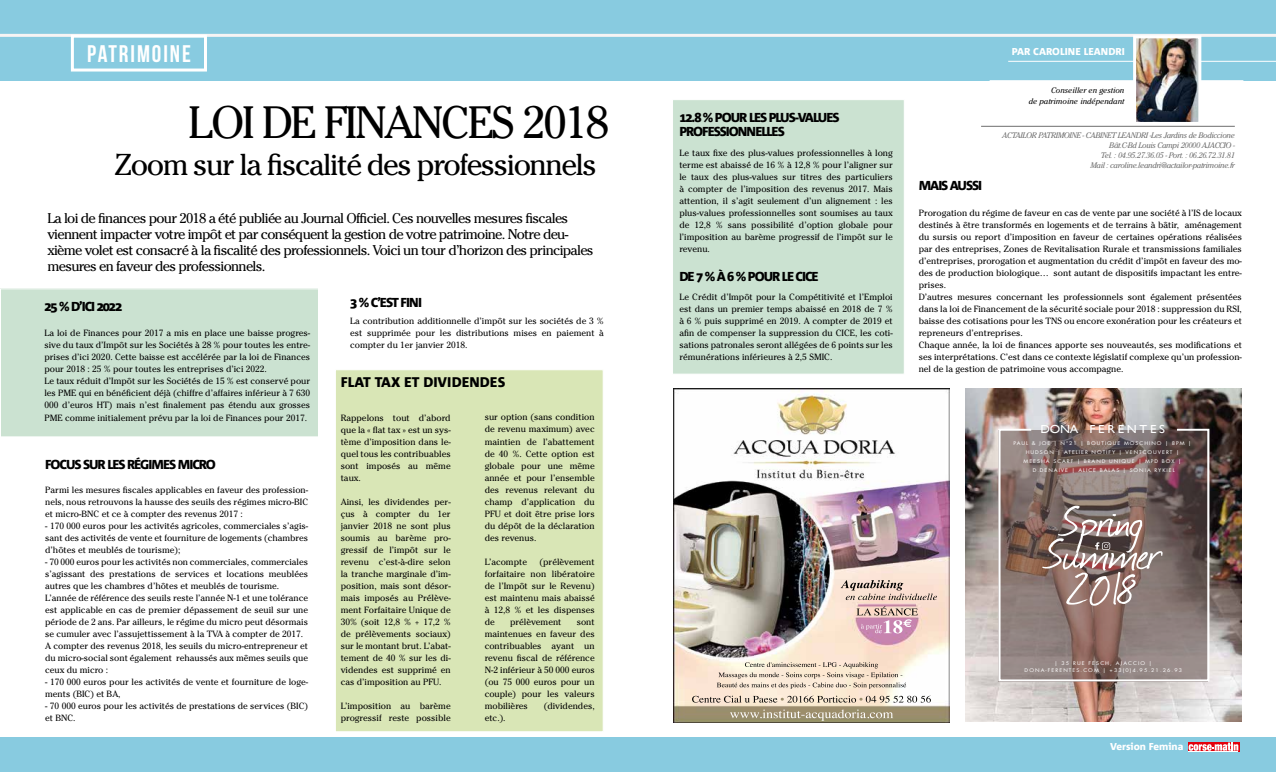
<style>
.page{position:relative;width:1276px;height:772px;background:#fff}
.page>*{position:absolute;margin:0;border:0;box-sizing:border-box;transform-origin:0 0}
.t1{font:45px "Cheltenham";letter-spacing:-.05em;color:#000}
.t2{font:30px "Cheltenham";letter-spacing:-.05em;color:#000}
.t3{font:700 24px "Bebas Neue";letter-spacing:.08em;color:#fff}
.t4{font:14px/16px "Cheltenham";letter-spacing:-.05em;color:#000}
.t5{font:800 14px "Corpid";color:#000}
.t6{font:800 13px/14px "Corpid";letter-spacing:-.08em;color:#000}
.t7{font:11.6px "Gill Sans";letter-spacing:.21em;color:#fff;scale:1.1 1}
.t8{font:800 10px "Corpid";color:#fff}
.t9{font:9px/12px "Cheltenham";color:#000;text-align:justify}
.t10{font:italic 8px/10px "Cheltenham";letter-spacing:-.04em;color:#6e6e6e;text-align:right}
.t11{font:italic 8px/11px "Cheltenham";color:#000;text-align:right}
.t12{font:4.9px/8.8px "Futura Std";letter-spacing:.18em;color:#fff;text-align:center;scale:1.1 1}
.t13{font:4.9px/6.9px "Futura Std";letter-spacing:.2em;color:#fff;text-align:center;scale:1.1 1}
</style>
<div class="page">
<div style="left:0;top:0;width:1276px;height:80px;background:#88cbe0"></div>
<div style="left:0;top:737px;width:1276px;height:34px;background:#88cbe0"></div>
<div style="left:0;top:288px;width:318px;height:148px;background:#cbe2d1"></div>
<div style="left:0;top:288px;width:319px;height:149px;border:1px solid #fff"></div>
<div style="left:672px;top:99px;width:233px;height:275px;background:#cbe2d1;border:1px solid #fff"></div>
<hr style="left:981px;top:126px;width:253px;height:1px;background:#6e6e6e">
<div style="left:335px;top:369px;width:268px;height:362px;background:#d9e6b6;border:1px solid #fff"></div>
<hr style="left:0;top:34px;width:1276px;height:3px;background:#f6f4f4">
<div style="left:71px;top:35px;width:136px;height:36px;border:3px solid #fff"></div>
<svg style="left:1188px;top:742px;width:51px;height:9px"></svg>
<svg style="left:1188px;top:742px;width:50px;height:8px"></svg>
<hr style="left:1008px;top:61px;width:268px;height:1px;background:#fff">
<img style="left:1137px;top:39px;width:60px;height:82px">
<div style="left:1133px;top:35px;width:68px;height:90px;border:3px solid #fff"></div>
<img style="left:673px;top:388px;width:276px;height:334px">
<img style="left:965px;top:388px;width:276px;height:333px">
<svg style="left:997px;top:427px;width:213px;height:255px;background:#84726e"></svg>
<svg style="left:1042px;top:505px;width:120px;height:100px;background:#927d78"></svg>
<h3 class="t3" style="left:87px;top:41px;width:105px">PATRIMOINE</h3>
<p class="t8" style="left:1011px;top:46px;width:115px">PAR CAROLINE LEANDRI</p>
<p class="t11" style="left:1028px;top:84px;width:97px">Conseiller en gestion<br>de patrimoine indépendant</p>
<h1 class="t1" style="left:188px;top:96px;width:422px">LOI DE FINANCES 2018</h1>
<h2 class="t2" style="left:115px;top:147px;width:483px">Zoom sur la fiscalité des professionnels</h2>
<h3 class="t6" style="left:679px;top:110px;width:162px">12.8 % POUR LES PLUS-VALUES<br>PROFESSIONNELLES</h3>
<p class="t9" style="left:679px;top:147px;width:215px">Le taux fixe des plus-values professionnelles à long terme est abaissé de 16 % à 12,8 % pour l’aligner sur le taux des plus-values sur titres des particuliers à compter de l’imposition des revenus 2017. Mais attention, il s’agit seulement d’un alignement : les plus-values professionnelles sont soumises au taux de 12,8 % sans possibilité d’option globale pour l’imposition au barème progressif de l’impôt sur le revenu.</p>
<h3 class="t6" style="left:679px;top:269px;width:141px">DE 7 % À 6 % POUR LE CICE</h3>
<p class="t9" style="left:679px;top:291px;width:215px">Le Crédit d’Impôt pour la Compétitivité et l’Emploi est dans un premier temps abaissé en 2018 de 7 % à 6 % puis supprimé en 2019. A compter de 2019 et afin de compenser la suppression du CICE, les coti&shy;sations patronales seront allégées de 6 points sur les rémunérations inférieures à 2,5 SMIC.</p>
<p class="t10" style="left:1002px;top:130px;width:234px">ACTAILOR PATRIMOINE - CABINET LEANDRI -Les Jardins de Bodiccione Bât.C-Bd Louis Campi 20000 AJACCIO -<br>Tel. : 04.95.27.36.05 - Port. : 06.26.72.31.81<br>Mail : caroline.leandri@actailor-patrimoine.fr</p>
<h3 class="t6" style="left:918px;top:178px;width:65px">MAIS AUSSI</h3>
<p class="t9" style="left:918px;top:207px;width:325px;text-align:left">Prorogation du régime de faveur en cas de vente par une société à l’IS de locaux destinés à être transformés en logements et de terrains à bâtir, aménagement du sursis ou report d’imposition en faveur de certaines opérations réalisées par des entreprises, Zones de Revitalisation Rurale et transmissions familiales d’entreprises, prorogation et augmentation du crédit d’impôt en faveur des mo&shy;des de production biologique… sont autant de dispositifs impactant les entre&shy;prises.<br>D’autres mesures concernant les professionnels sont également présentées dans la loi de Financement de la sécurité sociale pour 2018 : suppression du RSI, baisse des cotisations pour les TNS ou encore exonération pour les créateurs et repreneurs d’entreprises.<br>Chaque année, la loi de finances apporte ses nouveautés, ses modifications et ses interprétations. C’est dans ce contexte législatif complexe qu’un profession&shy;nel de la gestion de patrimoine vous accompagne.</p>
<p class="t4" style="left:47px;top:210px;width:548px">La loi de finances pour 2018 a été publiée au Journal Officiel. Ces nouvelles mesures fiscales viennent impacter votre impôt et par conséquent la gestion de votre patrimoine. Notre deu&shy;xième volet est consacré à la fiscalité des professionnels. Voici un tour d’horizon des principales mesures en faveur des professionnels.</p>
<h3 class="t6" style="left:350px;top:296px;width:73px">3 % C’EST FINI</h3>
<p class="t9" style="left:350px;top:315px;width:255px">La contribution additionnelle d’impôt sur les sociétés de 3 % est supprimée pour les distributions mises en paiement à compter du 1er janvier 2018.</p>
<h3 class="t6" style="left:44px;top:299px;width:79px">25 % D’ICI 2022</h3>
<p class="t9" style="left:44px;top:327px;width:267px;text-align:left">La loi de Finances pour 2017 a mis en place une baisse progres&shy;sive du taux d’Impôt sur les Sociétés à 28 % pour toutes les entre&shy;prises d’ici 2020. Cette baisse est accélérée par la loi de Finances pour 2018 : 25 % pour toutes les entreprises d’ici 2022.<br>Le taux réduit d’Impôt sur les Sociétés de 15 % est conservé pour les PME qui en bénéficient déjà (chiffre d’affaires inférieur à 7 630<br>000 d’euros HT) mais n’est finalement pas étendu aux grosses PME comme initialement prévu par la loi de Finances pour 2017.</p>
<h3 class="t6" style="left:45px;top:457px;width:172px">FOCUS SUR LES RÉGIMES MICRO</h3>
<p class="t9" style="left:45px;top:483px;width:264px">Parmi les mesures fiscales applicables en faveur des profession&shy;nels, nous retrouvons la hausse des seuils des régimes micro-BIC et micro-BNC et ce à compter des revenus 2017 :</p>
<p class="t9" style="left:45px;top:519px;width:264px">- 170 000 euros pour les activités agricoles, commerciales s’agis&shy;sant des activités de vente et fourniture de logements (chambres d’hôtes et meublés de tourisme);</p>
<p class="t9" style="left:45px;top:555px;width:264px;text-align:left">- 70 000 euros pour les activités non commerciales, commerciales s’agissant des prestations de services et locations meublées autres que les chambres d’hôtes et meublés de tourisme.<br>L’année de référence des seuils reste l’année N-1 et une tolérance est applicable en cas de premier dépassement de seuil sur une période de 2 ans. Par ailleurs, le régime du micro peut désormais se cumuler avec l’assujettissement à la TVA à compter de 2017.<br>A compter des revenus 2018, les seuils du micro-entrepreneur et du micro-social sont également rehaussés aux mêmes seuils que ceux du micro :</p>
<p class="t9" style="left:45px;top:675px;width:264px">- 170 000 euros pour les activités de vente et fourniture de loge&shy;ments (BIC) et BA,</p>
<p class="t9" style="left:45px;top:699px;width:264px">- 70 000 euros pour les activités de prestations de services (BIC) et BNC.</p>
<h3 class="t5" style="left:341px;top:373px;width:166px">FLAT TAX ET DIVIDENDES</h3>
<p class="t9" style="left:485px;top:411px;width:111px">sur option (sans condition de revenu maximum) avec maintien de l’abattement de 40 %. Cette option est globale pour une même année et pour l’ensemble des revenus relevant du champ d’application du PFU et doit être prise lors du dépôt de la déclaration des revenus.</p>
<p class="t9" style="left:485px;top:555px;width:44px">L’acompte</p>
<p class="t9" style="left:341px;top:411px;width:111px">Rappelons tout d’abord que la « flat tax » est un sys&shy;tème d’imposition dans le&shy;quel tous les contribuables sont imposés au même taux.</p>
<p class="t9" style="left:341px;top:495px;width:111px">Ainsi, les dividendes per&shy;çus à compter du 1er janvier 2018 ne sont plus soumis au barème pro&shy;gressif de l’impôt sur le revenu c’est-à-dire selon la tranche marginale d’im&shy;position, mais sont désor&shy;mais imposés au Prélève&shy;ment Forfaitaire Unique de 30% (soit 12,8 % + 17,2 % de prélèvements sociaux) sur le montant brut. L’abat&shy;tement de 40 % sur les di&shy;videndes est supprimé en cas d’imposition au PFU.</p>
<p class="t9" style="left:341px;top:699px;width:111px">L’imposition au barème progressif reste possible</p>
<p class="t7" style="left:1040px;top:422px;width:115px">DONA FERENTES</p>
<p class="t12" style="left:1013px;top:438px;width:163px">PAUL &amp; JOE | N°21 | BOUTIQUE MOSCHINO | 8PM | HUDSON | ATELIER NOTIFY | VENTCOUVERT | MEESHA SCARF | BRAND UNIQUE | MPD BOX | D.DENAIVE | ALICE BALAS | SONIA RYKIEL</p>
<p class="t9" style="left:485px;top:555px;width:111px;text-indent:55px">(prélèvement forfaitaire non libératoire de l’Impôt sur le Revenu) est maintenu mais abaissé à 12,8 % et les dispenses de</p>
<p class="t9" style="left:510px;top:615px;width:53px">prélèvement</p>
<p class="t9" style="left:485px;top:615px;width:111px;text-indent:92px">sont maintenues en faveur des contribuables ayant un revenu fiscal de référence N-2 inférieur à 50 000 euros (ou 75 000 euros pour un couple) pour les valeurs mobilières</p>
<p class="t13" style="left:1024px;top:659px;width:145px">| 35 RUE FESCH, AJACCIO |<br>DONA-FERENTES.COM | +33(0)4.95.21.26.93</p>
<p class="t9" style="left:544px;top:699px;width:52px">(dividendes,</p>
<p class="t9" style="left:485px;top:711px;width:22px">etc.).</p>
<p class="t8" style="left:1110px;top:740px;width:75px">Version Femina</p>
</div>
